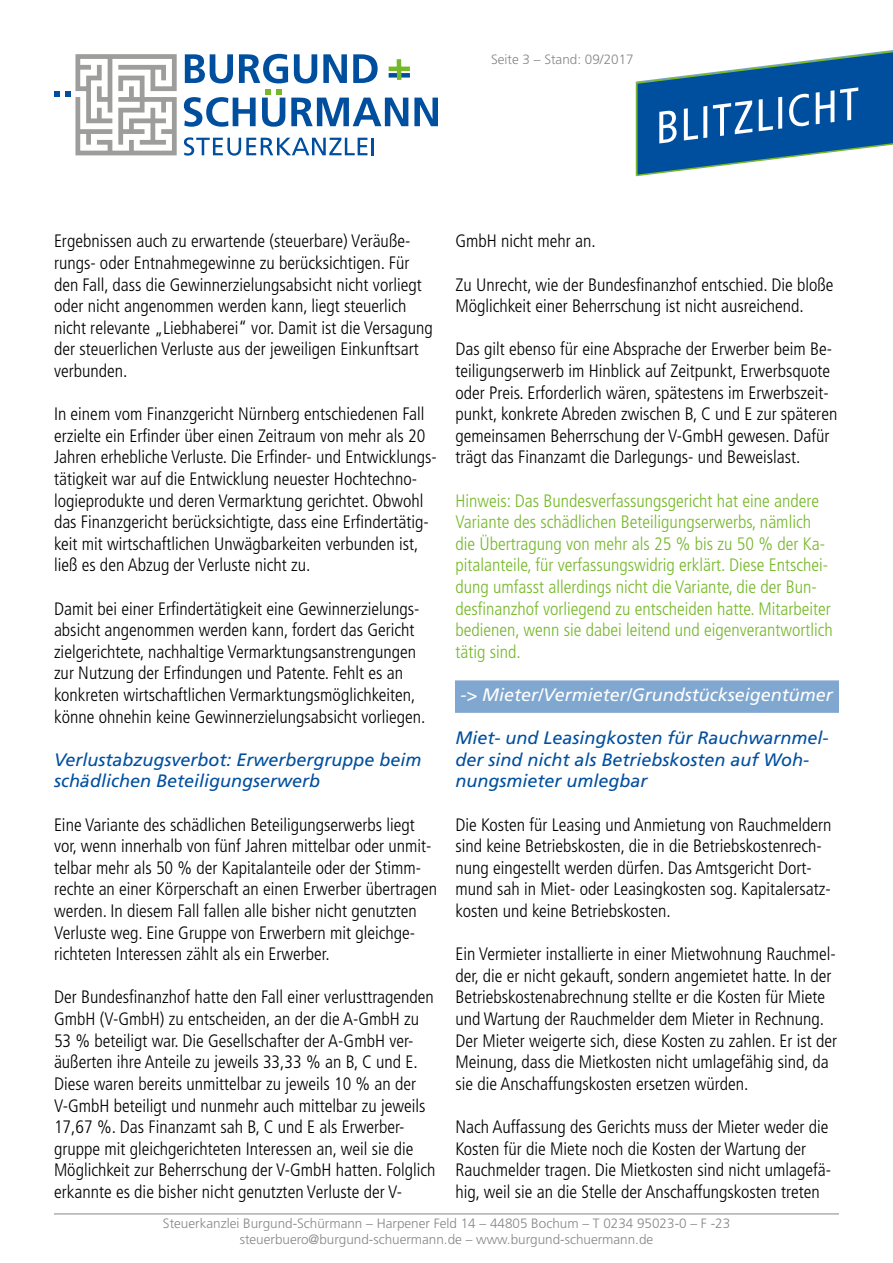
<style>
.page{position:relative;width:893px;height:1263px;background:#fff}
.page>*{position:absolute;margin:0;border:0;box-sizing:border-box;transform-origin:0 0}
.t1{font:condensed 45px "Frutiger";color:#fff}
.t2{font:300 condensed 18px/21.6px "Frutiger";color:#000}
.t3{font:300 condensed 18px/21.6px "Frutiger";color:#76b82a}
.t4{font:italic 18px/21.6px "Frutiger";color:#004f9f}
.t5{font:italic 18px "Frutiger";color:#fff}
.t6{font:300 13.5px/16.5px "Frutiger";color:#878787;text-align:center}
</style>
<div class="page">
<svg style="left:184px;top:97px;width:72px;height:30px"></svg>
<svg style="left:291px;top:97px;width:117px;height:29px"></svg>
<svg style="left:414px;top:98px;width:24px;height:28px"></svg>
<svg style="left:185px;top:54px;width:48px;height:29px"></svg>
<svg style="left:239px;top:54px;width:49px;height:29px"></svg>
<svg style="left:294px;top:54px;width:23px;height:29px"></svg>
<svg style="left:323px;top:54px;width:24px;height:29px"></svg>
<svg style="left:353px;top:54px;width:25px;height:29px"></svg>
<svg style="left:262px;top:89px;width:23px;height:38px"></svg>
<svg style="left:54px;top:54px;width:123px;height:101px"></svg>
<svg style="left:389px;top:59px;width:21px;height:21px"></svg>
<svg style="left:184px;top:137px;width:190px;height:19px"></svg>
<hr style="left:54px;top:1213px;width:785px;height:1px;background:#878787">
<svg style="left:635px;top:50px;width:258px;height:127px"></svg>
<div style="left:455px;top:680px;width:384px;height:33px;background:#80a7cf"></div>
<p class="t6" style="left:491px;top:51px;width:144px">Seite 3 – Stand: 09/2017</p>
<h1 class="t1" style="left:651px;top:102px;width:206px;rotate:-7deg">BLITZLICHT</h1>
<p class="t2" style="left:54px;top:231px;width:380px">Ergebnissen auch zu erwartende (steuerbare) Veräuße&shy;rungs- oder Entnahmegewinne zu berücksichtigen. Für den Fall, dass die Gewinnerzielungsabsicht nicht vorliegt oder nicht angenommen werden kann, liegt steuerlich nicht relevante „Liebhaberei“ vor. Damit ist die Versagung der steuerlichen Verluste aus der jeweiligen Einkunftsart verbunden.</p>
<p class="t2" style="left:54px;top:403px;width:384px">In einem vom Finanzgericht Nürnberg entschiedenen Fall erzielte ein Erfinder über einen Zeitraum von mehr als 20<br>Jahren erhebliche Verluste. Die Erfinder- und Entwicklungs&shy;tätigkeit war auf die Entwicklung neuester Hochtechno&shy;logieprodukte und deren Vermarktung gerichtet. Obwohl das Finanzgericht berücksichtigte, dass eine Erfindertätig&shy;keit mit wirtschaftlichen Unwägbarkeiten verbunden ist, ließ es den Abzug der Verluste nicht zu.</p>
<p class="t2" style="left:54px;top:598px;width:373px">Damit bei einer Erfindertätigkeit eine Gewinnerzielungs&shy;absicht angenommen werden kann, fordert das Gericht zielgerichtete, nachhaltige Vermarktungsanstrengungen zur Nutzung der Erfindungen und Patente. Fehlt es an konkreten wirtschaftlichen Vermarktungsmöglichkeiten, könne ohnehin keine Gewinnerzielungsabsicht vorliegen.</p>
<p class="t4" style="left:54px;top:749px;width:369px">Verlustabzugsverbot: Erwerbergruppe beim schädlichen Beteiligungserwerb</p>
<p class="t2" style="left:54px;top:814px;width:385px">Eine Variante des schädlichen Beteiligungserwerbs liegt vor, wenn innerhalb von fünf Jahren mittelbar oder unmit&shy;telbar mehr als 50 % der Kapitalanteile oder der Stimm&shy;rechte an einer Körperschaft an einen Erwerber übertragen werden. In diesem Fall fallen alle bisher nicht genutzten Verluste weg. Eine Gruppe von Erwerbern mit gleichge&shy;richteten Interessen zählt als ein Erwerber.</p>
<p class="t2" style="left:54px;top:987px;width:383px">Der Bundesfinanzhof hatte den Fall einer verlusttragenden GmbH (V-GmbH) zu entscheiden, an der die A-GmbH zu 53 % beteiligt war. Die Gesellschafter der A-GmbH ver&shy;äußerten ihre Anteile zu jeweils 33,33 % an B, C und E.<br>Diese waren bereits unmittelbar zu jeweils 10 % an der V-GmbH beteiligt und nunmehr auch mittelbar zu jeweils 17,67 %. Das Finanzamt sah B, C und E als Erwerber&shy;gruppe mit gleichgerichteten Interessen an, weil sie die Möglichkeit zur Beherrschung der V-GmbH hatten. Folglich erkannte es die bisher nicht genutzten Verluste der V-</p>
<p class="t2" style="left:455px;top:231px;width:142px">GmbH nicht mehr an.</p>
<p class="t2" style="left:455px;top:274px;width:379px">Zu Unrecht, wie der Bundesfinanzhof entschied. Die bloße<br>Möglichkeit einer Beherrschung ist nicht ausreichend.</p>
<p class="t2" style="left:455px;top:339px;width:383px">Das gilt ebenso für eine Absprache der Erwerber beim Be&shy;teiligungserwerb im Hinblick auf Zeitpunkt, Erwerbsquote oder Preis. Erforderlich wären, spätestens im Erwerbszeit&shy;punkt, konkrete Abreden zwischen B, C und E zur späteren gemeinsamen Beherrschung der V-GmbH gewesen. Dafür trägt das Finanzamt die Darlegungs- und Beweislast.</p>
<p class="t3" style="left:455px;top:490px;width:379px">Hinweis: Das Bundesverfassungsgericht hat eine andere Variante des schädlichen Beteiligungserwerbs, nämlich die Übertragung von mehr als 25 % bis zu 50 % der Ka&shy;pitalanteile, für verfassungswidrig erklärt. Diese Entschei&shy;dung umfasst allerdings nicht die Variante, die der Bun&shy;desfinanzhof vorliegend zu entscheiden hatte. Mitarbeiter bedienen, wenn sie dabei leitend und eigenverantwortlich tätig sind.</p>
<p class="t5" style="left:460px;top:684px;width:374px">-&gt; Mieter/Vermieter/Grundstückseigentümer</p>
<p class="t4" style="left:455px;top:727px;width:375px">Miet- und Leasingkosten für Rauchwarnmel&shy;der sind nicht als Betriebskosten auf Woh&shy;nungsmieter umlegbar</p>
<p class="t2" style="left:455px;top:814px;width:378px">Die Kosten für Leasing und Anmietung von Rauchmeldern sind keine Betriebskosten, die in die Betriebskostenrech&shy;nung eingestellt werden dürfen. Das Amtsgericht Dort&shy;mund sah in Miet- oder Leasingkosten sog. Kapitalersatz&shy;kosten und keine Betriebskosten.</p>
<p class="t2" style="left:455px;top:943px;width:383px">Ein Vermieter installierte in einer Mietwohnung Rauchmel&shy;der, die er nicht gekauft, sondern angemietet hatte. In der Betriebskostenabrechnung stellte er die Kosten für Miete und Wartung der Rauchmelder dem Mieter in Rechnung.<br>Der Mieter weigerte sich, diese Kosten zu zahlen. Er ist der Meinung, dass die Mietkosten nicht umlagefähig sind, da sie die Anschaffungskosten ersetzen würden.</p>
<p class="t2" style="left:455px;top:1116px;width:377px">Nach Auffassung des Gerichts muss der Mieter weder die Kosten für die Miete noch die Kosten der Wartung der Rauchmelder tragen. Die Mietkosten sind nicht umlagefä&shy;hig, weil sie an die Stelle der Anschaffungskosten treten</p>
<p class="t6" style="left:163px;top:1215px;width:569px">Steuerkanzlei Burgund-Schürmann – Harpener Feld 14 – 44805 Bochum – T 0234 95023-0 – F -23 steuerbuero@burgund-schuermann.de – www.burgund-schuermann.de</p>
</div>
